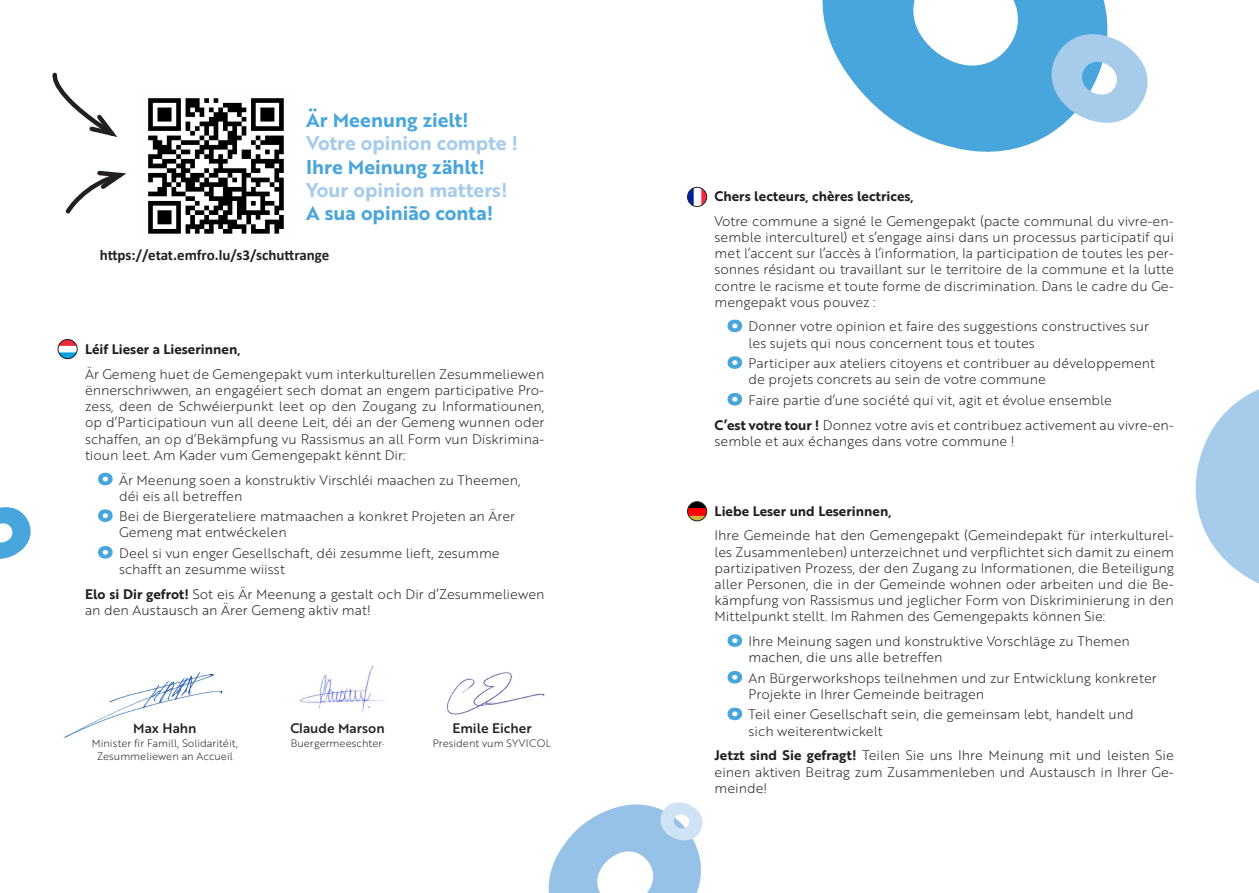
<style>
.page{position:relative;width:1259px;height:893px;background:#fff}
.page>*{position:absolute;margin:0;border:0;box-sizing:border-box;transform-origin:0 0}
.t1{font:19.5px "Brother 1816 Bold";color:#48a6dc}
.t2{font:19.5px "Brother 1816 Bold";color:#a6cbeb}
.txt{font:700 15px "Calibri";color:#231f20}
.t3{font:13.5px/16.2px "Brother 1816 Light";color:#231f20}
.t4{font:13.5px "Brother 1816 Bold";color:#231f20}
.t5{font:13.5px "Brother 1816 Medium";color:#231f20}
.t6{font:10.5px "Brother 1816 Light";color:#231f20}
.s1{font-family:"Brother 1816 Bold"}
</style>
<div class="page">
<svg style="left:822px;top:0;width:286px;height:152px;fill:#48a6dc"></svg>
<svg style="left:1047px;top:30px;width:101px;height:95px"></svg>
<svg style="left:1195px;top:389px;width:64px;height:195px"></svg>
<svg style="left:0;top:507px;width:31px;height:52px"></svg>
<svg style="left:548px;top:802px;width:155px;height:91px"></svg>
<img style="left:687px;top:502px;width:19px;height:19px;border-radius:10px">
<div style="left:687px;top:501px;width:20px;height:20px;border:1px solid #231f20;border-radius:50%"></div>
<svg style="left:727px;top:634px;width:15px;height:13px"></svg>
<svg style="left:727px;top:671px;width:15px;height:13px"></svg>
<svg style="left:727px;top:707px;width:15px;height:13px"></svg>
<img style="left:58px;top:339px;width:19px;height:20px;border-radius:9px">
<div style="left:58px;top:339px;width:20px;height:20px;border:1px solid #231f20;border-radius:50%"></div>
<svg style="left:98px;top:472px;width:15px;height:13px"></svg>
<svg style="left:98px;top:509px;width:15px;height:13px"></svg>
<svg style="left:98px;top:546px;width:15px;height:13px"></svg>
<img style="left:687px;top:187px;width:19px;height:19px;border-radius:10px">
<div style="left:687px;top:187px;width:20px;height:20px;border:1px solid #231f20;border-radius:50%"></div>
<svg style="left:727px;top:319px;width:15px;height:13px"></svg>
<svg style="left:727px;top:356px;width:15px;height:13px"></svg>
<svg style="left:727px;top:393px;width:15px;height:13px"></svg>
<img style="left:148px;top:98px;width:136px;height:136px">
<img style="left:446px;top:672px;width:99px;height:43px">
<img style="left:64px;top:672px;width:159px;height:66px">
<svg style="left:52px;top:72px;width:66px;height:65px"></svg>
<svg style="left:65px;top:170px;width:62px;height:44px"></svg>
<img style="left:299px;top:665px;width:85px;height:47px">
<p class="t1" style="left:306px;top:105px;width:164px">Är Meenung zielt!</p>
<p class="t2" style="left:306px;top:128px;width:213px">Votre opinion compte !</p>
<p class="t1" style="left:306px;top:152px;width:180px">Ihre Meinung zählt!</p>
<p class="t2" style="left:306px;top:175px;width:203px">Your opinion matters!</p>
<p class="t1" style="left:306px;top:199px;width:189px">A sua opinião conta!</p>
<p class="txt" style="left:100px;top:244px;width:231px">https://etat.emfro.lu/s3/schuttrange</p>
<p class="t4" style="left:85px;top:339px;width:157px">Léif Lieser a Lieserinnen,</p>
<p class="t3" style="left:85px;top:365px;width:461px;text-align:justify">Är Gemeng huet de Gemengepakt vum interkulturellen Zesummeliewen ënnerschriwwen, an engagéiert sech domat an engem participative Pro&shy;zess, deen de Schwéierpunkt leet op den Zougang zu Informatiounen, op d’Participatioun vun all deene Leit, déi an der Gemeng wunnen oder schaffen, an op d’Bekämpfung vu Rassismus an all Form vun Diskrimina&shy;tioun leet. Am Kader vum Gemengepakt kënnt Dir:</p>
<p class="t3" style="left:119px;top:471px;width:403px">Är Meenung soen a konstruktiv Virschléi maachen zu Theemen, déi eis all betreffen</p>
<p class="t3" style="left:119px;top:508px;width:397px">Bei de Biergerateliere matmaachen a konkret Projeten an Ärer<br>Gemeng mat entwéckelen</p>
<p class="t3" style="left:119px;top:544px;width:382px">Deel si vun enger Gesellschaft, déi zesumme lieft, zesumme schafft an zesumme wiisst</p>
<p class="t3" style="left:85px;top:585px;width:461px"><span class="s1">Elo si Dir gefrot!</span> Sot eis Är Meenung a gestalt och Dir d’Zesummeliewen an den Austausch an Ärer Gemeng aktiv mat!</p>
<p class="t5" style="left:133px;top:718px;width:65px">Max Hahn</p>
<p class="t5" style="left:290px;top:718px;width:96px">Claude Marson</p>
<p class="t5" style="left:452px;top:718px;width:81px">Emile Eicher</p>
<p class="t6" style="left:92px;top:736px;width:148px">Minister fir Famill, Solidaritéit,</p>
<p class="t6" style="left:291px;top:736px;width:95px">Buergermeeschter·</p>
<p class="t6" style="left:433px;top:736px;width:120px">President vum SYVICOL</p>
<p class="t6" style="left:97px;top:748px;width:137px">Zesummeliewen an Accueil</p>
<p class="t4" style="left:714px;top:186px;width:201px">Chers lecteurs, chères lectrices,</p>
<p class="t3" style="left:714px;top:212px;width:461px;text-align:justify">Votre commune a signé le Gemengepakt (pacte communal du vivre-en&shy;semble interculturel) et s’engage ainsi dans un processus participatif qui met l’accent sur l’accès à l’information, la participation de toutes les per&shy;sonnes résidant ou travaillant sur le territoire de la commune et la lutte contre le racisme et toute forme de discrimination. Dans le cadre du Ge&shy;mengepakt vous pouvez :</p>
<p class="t3" style="left:748px;top:318px;width:402px">Donner votre opinion et faire des suggestions constructives sur les sujets qui nous concernent tous et toutes</p>
<p class="t3" style="left:748px;top:355px;width:408px">Participer aux ateliers citoyens et contribuer au développement de projets concrets au sein de votre commune</p>
<p class="t3" style="left:748px;top:391px;width:365px">Faire partie d’une société qui vit, agit et évolue ensemble</p>
<p class="t3" style="left:714px;top:416px;width:461px"><span class="s1">C’est votre tour !</span> Donnez votre avis et contribuez activement au vivre-en&shy;semble et aux échanges dans votre commune !</p>
<p class="t4" style="left:714px;top:501px;width:178px">Liebe Leser und Leserinnen,</p>
<p class="t3" style="left:714px;top:527px;width:461px;text-align:justify">Ihre Gemeinde hat den Gemengepakt (Gemeindepakt für interkulturel&shy;les Zusammenleben) unterzeichnet und verpflichtet sich damit zu einem partizipativen Prozess, der den Zugang zu Informationen, die Beteiligung aller Personen, die in der Gemeinde wohnen oder arbeiten und die Be&shy;kämpfung von Rassismus und jeglicher Form von Diskriminierung in den Mittelpunkt stellt. Im Rahmen des Gemengepakts können Sie:</p>
<p class="t3" style="left:748px;top:633px;width:383px">Ihre Meinung sagen und konstruktive Vorschläge zu Themen machen, die uns alle betreffen</p>
<p class="t3" style="left:748px;top:669px;width:410px">An Bürgerworkshops teilnehmen und zur Entwicklung konkreter<br>Projekte in Ihrer Gemeinde beitragen</p>
<p class="t3" style="left:748px;top:706px;width:386px">Teil einer Gesellschaft sein, die gemeinsam lebt, handelt und sich weiterentwickelt</p>
<p class="t3" style="left:714px;top:747px;width:461px;text-align:justify"><span class="s1">Jetzt sind Sie gefragt!</span> Teilen Sie uns Ihre Meinung mit und leisten Sie einen aktiven Beitrag zum Zusammenleben und Austausch in Ihrer Ge&shy;meinde!</p>
</div>
